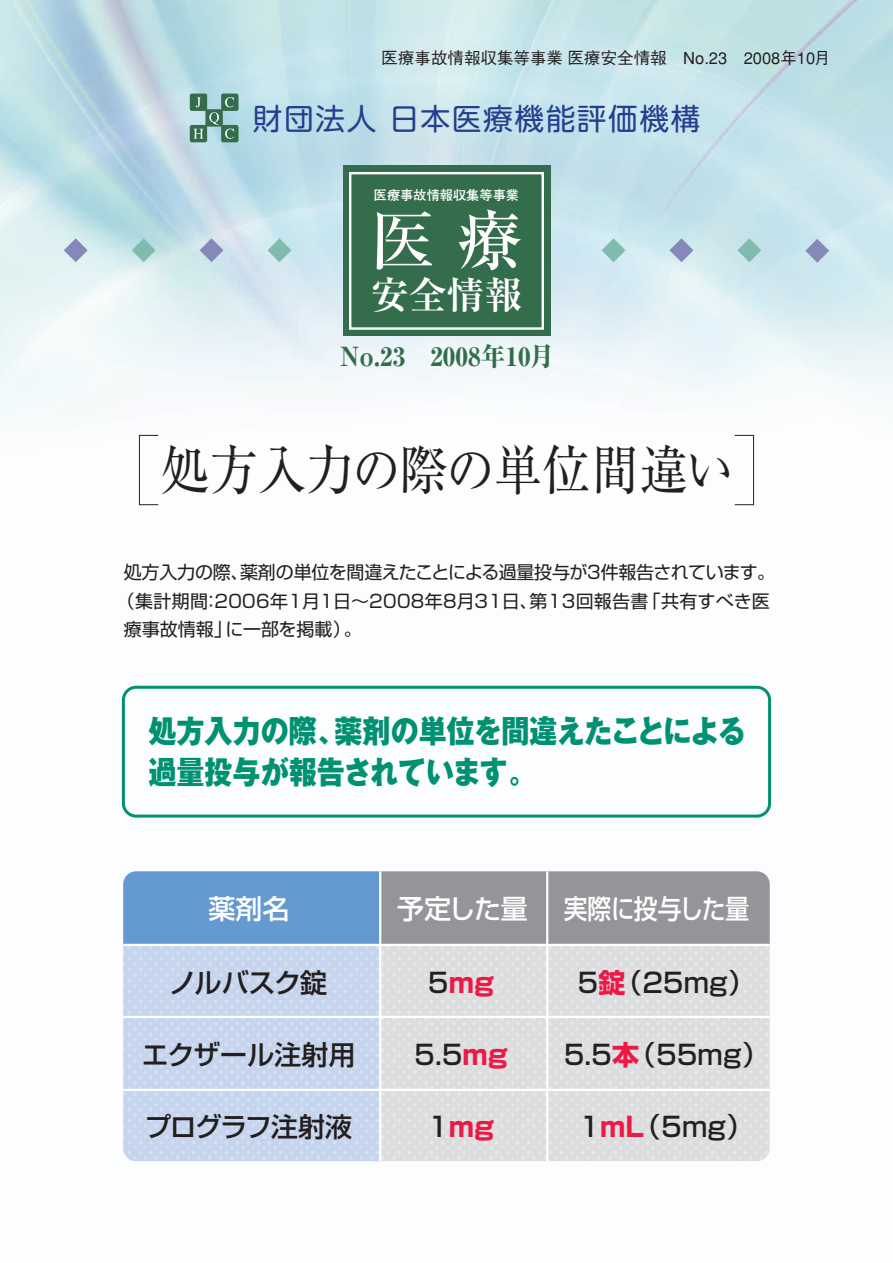
<style>
.page{position:relative;width:893px;height:1263px;background:#fff}
.page>*{position:absolute;margin:0;border:0;box-sizing:border-box;transform-origin:0 0}
.t1{font:500 65.4px "Ryumin";color:#fff}
.t2{font:54px "Ryumin";color:#231f20;scale:.9 1}
.t3{font:700 37.95px "Ryumin";color:#fff}
.t4{font:31.5px/40.5px "Gothic MB101 hea";color:#009173;scale:.89 1}
.t5{font:29.85px "Shin M Go";letter-spacing:.05em;color:#253f8e}
.t6{font:500 27px "Shin Go";color:#231f20}
.t7{font:500 27px "Shin Go";letter-spacing:-.01em;color:#fff}
.t8{font:500 27px "Shin Go";letter-spacing:-.055em;color:#231f20}
.t9{font:500 27px "Shin Go";letter-spacing:-.01em;color:#fff;scale:.88 1}
.t10{font:700 27px "Shin Go";color:#ed1845}
.t11{font:800 26.4px "Ryumin";color:#346d4b;scale:.95 1}
.t12{font:18px "Shin Go";letter-spacing:-.01em;color:#231f20}
.t13{font:18px "Shin Go";letter-spacing:.015em;color:#231f20}
.t14{font:500 16.5px "Gothic BBB";color:#231f20}
.t15{font:700 13.2px "Futo Go B101";color:#fff}
.s1{font-weight:500;color:#231f20}
.s2{font-weight:700;color:#ed1845}
</style>
<div class="page">
<img style="left:0;top:0;width:893px;height:1162px">
<div style="left:205px;top:109px;width:18px;height:18px;background:#346d4b;border-radius:2px"></div>
<svg style="left:209px;top:112px;width:10px;height:13px"></svg>
<div style="left:221px;top:125px;width:18px;height:17px;background:#346d4b;border-radius:2px"></div>
<svg style="left:225px;top:129px;width:9px;height:10px"></svg>
<div style="left:190px;top:94px;width:17px;height:17px;background:#346d4b;border-radius:2px"></div>
<svg style="left:196px;top:97px;width:5px;height:10px"></svg>
<div style="left:221px;top:94px;width:18px;height:17px;background:#346d4b;border-radius:2px"></div>
<svg style="left:225px;top:97px;width:9px;height:10px"></svg>
<div style="left:190px;top:125px;width:17px;height:17px;background:#346d4b;border-radius:2px"></div>
<svg style="left:193px;top:129px;width:10px;height:10px"></svg>
<div style="left:343px;top:165px;width:207px;height:171px;background:#346d4b"></div>
<div style="left:349px;top:172px;width:195px;height:158px;border:2px solid #fff"></div>
<svg style="left:602px;top:238px;width:23px;height:24px"></svg>
<svg style="left:669px;top:238px;width:24px;height:24px"></svg>
<svg style="left:805px;top:239px;width:24px;height:24px"></svg>
<svg style="left:737px;top:238px;width:24px;height:24px"></svg>
<svg style="left:132px;top:238px;width:24px;height:24px"></svg>
<svg style="left:200px;top:238px;width:23px;height:24px"></svg>
<svg style="left:64px;top:238px;width:24px;height:24px"></svg>
<svg style="left:267px;top:238px;width:24px;height:24px"></svg>
<div style="left:123px;top:871px;width:647px;height:290px;background:#dcdddf;border-radius:13px"></div>
<svg style="left:123px;top:946px;width:256px;height:215px;background:#c8d7ed"></svg>
<svg style="left:123px;top:871px;width:647px;height:73px;background:#8297af"></svg>
<hr style="left:123px;top:944px;width:647px;height:2px;background:#fff">
<hr style="left:123px;top:1016px;width:647px;height:2px;background:#fff">
<hr style="left:123px;top:1089px;width:647px;height:2px;background:#fff">
<hr style="left:379px;top:871px;width:2px;height:290px;background:#fff">
<hr style="left:546px;top:871px;width:2px;height:290px;background:#fff">
<div style="left:139px;top:435px;width:20px;height:70px;border:1px solid #231f20"></div>
<div style="left:734px;top:435px;width:20px;height:70px;border:1px solid #231f20"></div>
<div style="left:122px;top:686px;width:649px;height:132px;border:3px solid #009173;border-radius:13px"></div>
<p class="t14" style="left:382px;top:48px;width:450px">医療事故情報収集等事業医療安全情報 No.23 2008年10月</p>
<h3 class="t5" style="left:253px;top:97px;width:449px">財団法人日本医療機能評価機構</h3>
<p class="t15" style="left:374px;top:187px;width:147px">医療事故情報収集等事業</p>
<h1 class="t1" style="left:370px;top:201px;width:154px">医療</h1>
<h3 class="t3" style="left:371px;top:272px;width:153px">安全情報</h3>
<h3 class="t11" style="left:340px;top:340px;width:227px">No.23 2008年10月</h3>
<h2 class="t2" style="left:161px;top:438px;width:638px">処方入力の際の単位間違い</h2>
<p class="t12" style="left:124px;top:561px;width:653px">処方入力の際、薬剤の単位を間違えたことによる過量投与が3件報告されています。</p>
<p class="t13" style="left:117px;top:589px;width:655px">（集計期間：2006年1月1日～2008年8月31日、第13回報告書「共有すべき医</p>
<p class="t12" style="left:124px;top:618px;width:240px">療事故情報」に一部を掲載）。</p>
<h3 class="t4" style="left:148px;top:707px;width:673px">処方入力の際、薬剤の単位を間違えたことによる過量投与が報告されています。</h3>
<h3 class="t7" style="left:208px;top:891px;width:82px">薬剤名</h3>
<h3 class="t7" style="left:397px;top:891px;width:132px">予定した量</h3>
<h3 class="t9" style="left:564px;top:891px;width:212px">実際に投与した量</h3>
<h3 class="t6" style="left:169px;top:965px;width:160px">ノルバスク錠</h3>
<h3 class="t10" style="left:428px;top:964px;width:68px"><span class="s1">5</span>mg</h3>
<h3 class="t6" style="left:578px;top:965px;width:179px">5<span class="s2">錠</span>（25mg）</h3>
<h3 class="t6" style="left:142px;top:1037px;width:215px">エクザール注射用</h3>
<h3 class="t6" style="left:414px;top:1037px;width:95px">5.5<span class="s2">mg</span></h3>
<h3 class="t6" style="left:564px;top:1037px;width:206px">5.5<span class="s2">本</span>（55mg）</h3>
<h3 class="t8" style="left:144px;top:1109px;width:209px">プログラフ注射液</h3>
<h3 class="t10" style="left:428px;top:1108px;width:68px"><span class="s1">1</span>mg</h3>
<h3 class="t6" style="left:580px;top:1109px;width:175px">1<span class="s2">mL</span>（5mg）</h3>
</div>
